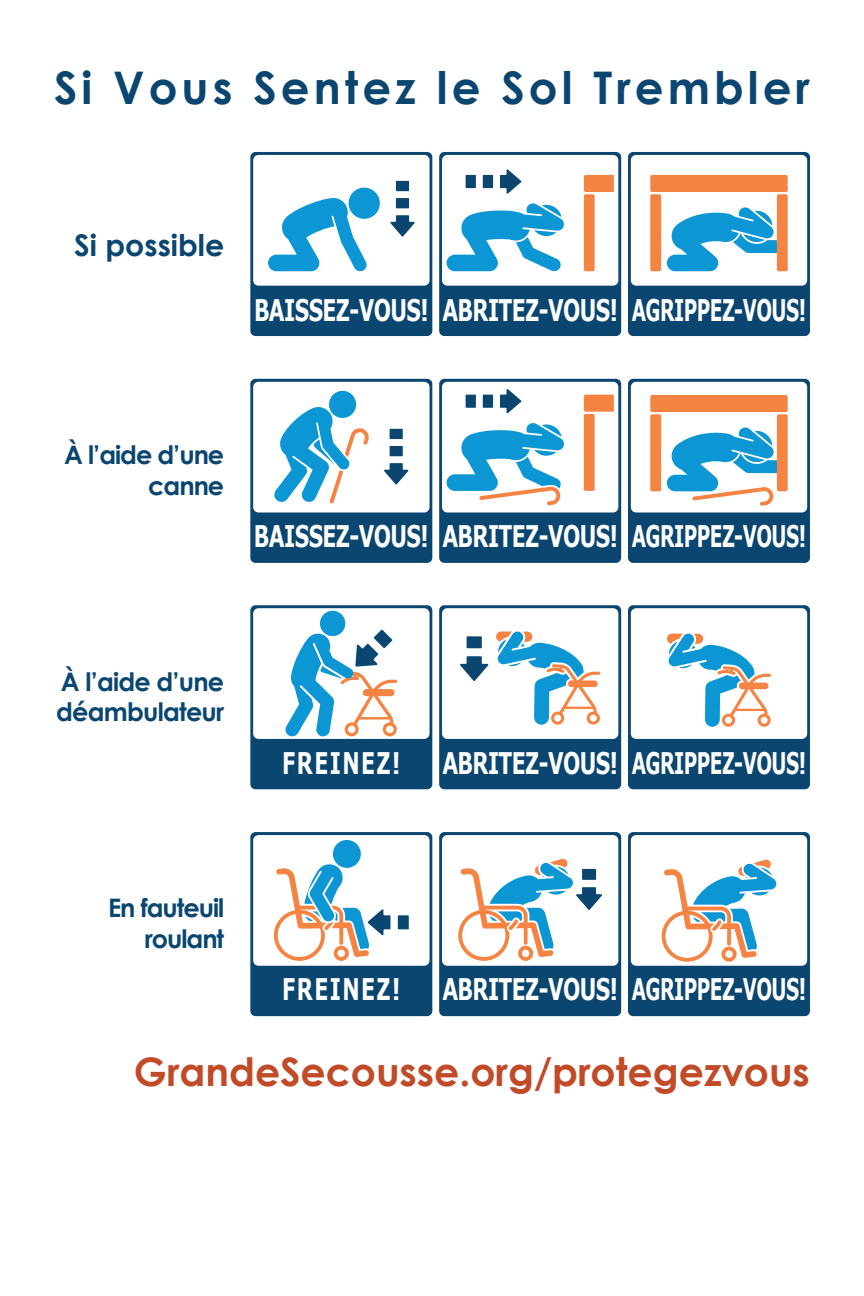
<style>
.page{position:relative;width:864px;height:1296px;background:#fff}
.page>*{position:absolute;margin:0;border:0;box-sizing:border-box;transform-origin:0 0}
.t1{font:700 45px "Century Gothic";letter-spacing:.09em;color:#0a4670}
.t2{font:700 39.3px "Century Gothic";color:#c14a27}
.t3{font:700 30px "Century Gothic";color:#0a4670}
.t4{font:700 29.7px "Verdana";letter-spacing:-.03em;color:#fff;scale:.69 1}
.t5{font:700 29.7px "Verdana";letter-spacing:-.03em;color:#fff;scale:.62 1}
.t6{font:700 29.7px "Verdana";letter-spacing:.07em;color:#fff;scale:.69 1}
.t7{font:700 25.5px/30.6px "Century Gothic";letter-spacing:-.04em;color:#0a4670;text-align:right}
</style>
<div class="page">
<div style="left:439px;top:379px;width:182px;height:184px;background:#0a4670;border-radius:5px"></div>
<div style="left:442px;top:382px;width:176px;height:131px;background:#fff;border-radius:5px"></div>
<div style="left:483px;top:395px;width:10px;height:13px;background:#0a4670"></div>
<div style="left:466px;top:395px;width:10px;height:13px;background:#0a4670"></div>
<svg style="left:500px;top:389px;width:21px;height:25px"></svg>
<svg style="left:584px;top:395px;width:30px;height:96px"></svg>
<svg style="left:447px;top:423px;width:117px;height:82px"></svg>
<div style="left:628px;top:379px;width:182px;height:184px;background:#0a4670;border-radius:5px"></div>
<div style="left:631px;top:382px;width:176px;height:131px;background:#fff;border-radius:5px"></div>
<svg style="left:650px;top:395px;width:138px;height:111px"></svg>
<div style="left:250px;top:379px;width:182px;height:184px;background:#0a4670;border-radius:5px"></div>
<div style="left:253px;top:382px;width:177px;height:131px;background:#fff;border-radius:5px"></div>
<div style="left:390px;top:446px;width:13px;height:10px;background:#0a4670"></div>
<div style="left:390px;top:429px;width:13px;height:10px;background:#0a4670"></div>
<svg style="left:384px;top:463px;width:25px;height:22px"></svg>
<svg style="left:274px;top:390px;width:95px;height:114px"></svg>
<div style="left:250px;top:152px;width:182px;height:184px;background:#0a4670;border-radius:5px"></div>
<div style="left:253px;top:155px;width:177px;height:131px;background:#fff;border-radius:5px"></div>
<div style="left:396px;top:198px;width:13px;height:10px;background:#0a4670"></div>
<div style="left:396px;top:181px;width:13px;height:10px;background:#0a4670"></div>
<svg style="left:390px;top:215px;width:25px;height:22px"></svg>
<svg style="left:268px;top:187px;width:112px;height:85px"></svg>
<div style="left:439px;top:152px;width:182px;height:184px;background:#0a4670;border-radius:5px"></div>
<div style="left:442px;top:155px;width:176px;height:131px;background:#fff;border-radius:5px"></div>
<div style="left:483px;top:175px;width:10px;height:13px;background:#0a4670"></div>
<div style="left:466px;top:175px;width:10px;height:13px;background:#0a4670"></div>
<svg style="left:500px;top:169px;width:21px;height:25px"></svg>
<svg style="left:584px;top:175px;width:30px;height:96px"></svg>
<svg style="left:447px;top:203px;width:117px;height:69px"></svg>
<div style="left:628px;top:152px;width:182px;height:184px;background:#0a4670;border-radius:5px"></div>
<div style="left:631px;top:155px;width:176px;height:131px;background:#fff;border-radius:5px"></div>
<svg style="left:650px;top:175px;width:138px;height:96px"></svg>
<div style="left:439px;top:832px;width:182px;height:184px;background:#0a4670;border-radius:5px"></div>
<div style="left:442px;top:835px;width:176px;height:131px;background:#fff;border-radius:5px"></div>
<svg style="left:458px;top:858px;width:144px;height:103px"></svg>
<div style="left:628px;top:832px;width:182px;height:184px;background:#0a4670;border-radius:5px"></div>
<div style="left:631px;top:835px;width:176px;height:131px;background:#fff;border-radius:5px"></div>
<svg style="left:662px;top:859px;width:115px;height:103px"></svg>
<div style="left:250px;top:832px;width:182px;height:184px;background:#0a4670;border-radius:5px"></div>
<div style="left:253px;top:835px;width:177px;height:131px;background:#fff;border-radius:5px"></div>
<div style="left:398px;top:915px;width:11px;height:14px;background:#0a4670"></div>
<svg style="left:274px;top:840px;width:116px;height:121px"></svg>
<div style="left:250px;top:605px;width:182px;height:184px;background:#0a4670;border-radius:5px"></div>
<div style="left:253px;top:608px;width:177px;height:131px;background:#fff;border-radius:5px"></div>
<svg style="left:285px;top:610px;width:112px;height:127px"></svg>
<div style="left:439px;top:605px;width:182px;height:184px;background:#0a4670;border-radius:5px"></div>
<div style="left:442px;top:608px;width:176px;height:131px;background:#fff;border-radius:5px"></div>
<div style="left:467px;top:636px;width:15px;height:12px;background:#0a4670"></div>
<svg style="left:460px;top:656px;width:29px;height:25px"></svg>
<svg style="left:496px;top:631px;width:104px;height:94px"></svg>
<div style="left:628px;top:605px;width:182px;height:184px;background:#0a4670;border-radius:5px"></div>
<div style="left:631px;top:608px;width:176px;height:131px;background:#fff;border-radius:5px"></div>
<svg style="left:667px;top:633px;width:104px;height:94px"></svg>
<p class="t1" style="left:54px;top:53px;width:758px">Si Vous Sentez le Sol Trembler</p>
<p class="t3" style="left:74px;top:222px;width:151px">Si possible</p>
<p class="t4" style="left:254px;top:289px;width:255px">BAISSEZ-VOUS!</p>
<p class="t4" style="left:442px;top:289px;width:256px">ABRITEZ-VOUS!</p>
<p class="t5" style="left:632px;top:289px;width:283px">AGRIPPEZ-VOUS!</p>
<p class="t7" style="left:64px;top:439px;width:162px">À l’aide d’une canne</p>
<p class="t4" style="left:254px;top:515px;width:255px">BAISSEZ-VOUS!</p>
<p class="t4" style="left:442px;top:515px;width:256px">ABRITEZ-VOUS!</p>
<p class="t5" style="left:632px;top:515px;width:283px">AGRIPPEZ-VOUS!</p>
<p class="t7" style="left:56px;top:665px;width:170px;text-align:left">À l’aide d’une déambulateur</p>
<p class="t6" style="left:282px;top:742px;width:173px">FREINEZ!</p>
<p class="t4" style="left:442px;top:742px;width:256px">ABRITEZ-VOUS!</p>
<p class="t5" style="left:632px;top:742px;width:283px">AGRIPPEZ-VOUS!</p>
<p class="t7" style="left:108px;top:892px;width:118px">En fauteuil roulant</p>
<p class="t6" style="left:282px;top:968px;width:173px">FREINEZ!</p>
<p class="t4" style="left:442px;top:968px;width:256px">ABRITEZ-VOUS!</p>
<p class="t5" style="left:632px;top:968px;width:283px">AGRIPPEZ-VOUS!</p>
<p class="t2" style="left:134px;top:1042px;width:677px">GrandeSecousse.org/protegezvous</p>
</div>
